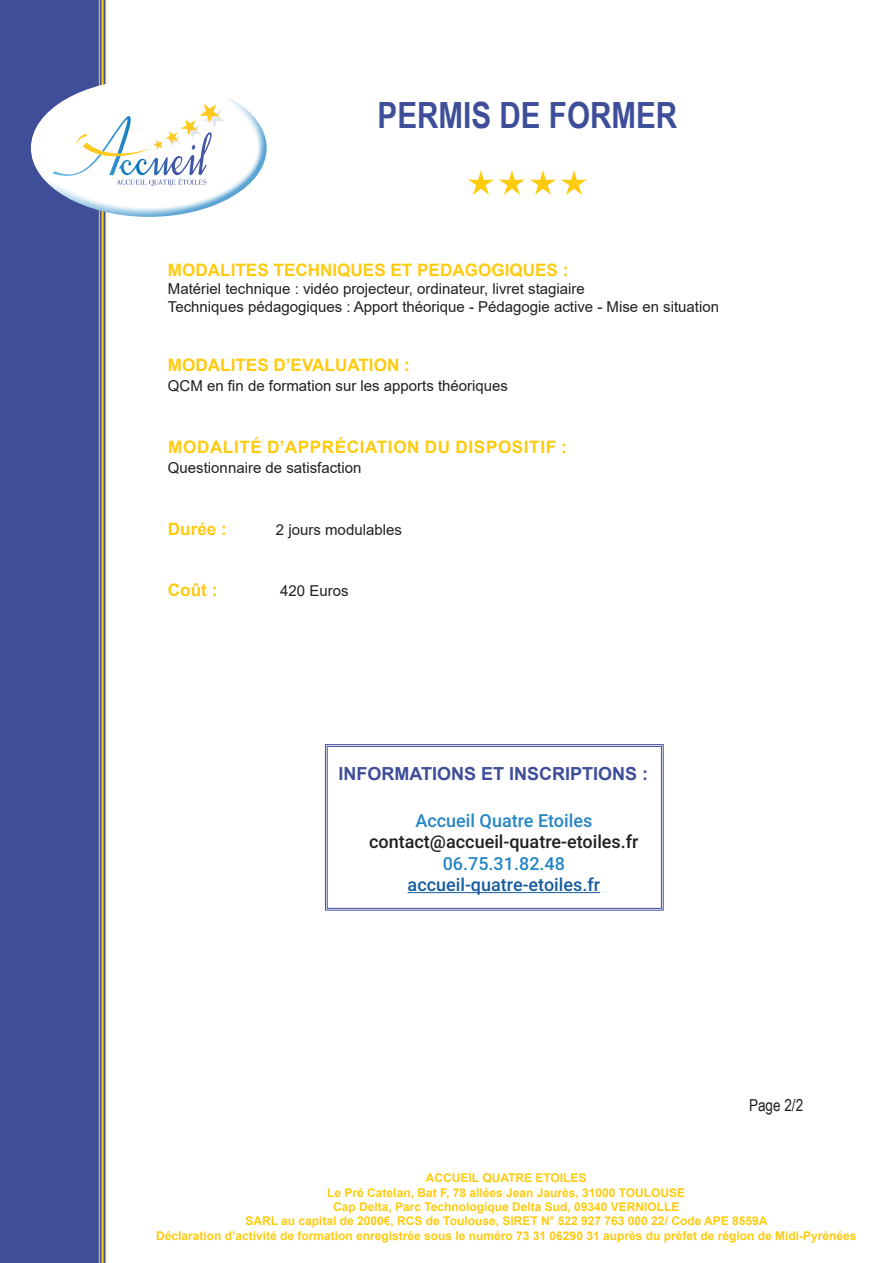
<style>
.page{position:relative;width:893px;height:1263px;background:#fff}
.page>*{position:absolute;margin:0;border:0;box-sizing:border-box;transform-origin:0 0}
.t1{font:700 36.15px "Arial Narrow";color:#3e4e99}
.Puce_jaune{font:500 18px "Roboto";color:#2586c4}
.Puce_jaune-2{font:500 18px "Roboto";color:#231f20}
.t2{font:700 18px "Arial";color:#3e4e99}
.Puce_jaune-3{font:500 18px "Roboto";color:#175d9e}
.t3{font:700 17.1px "Arial";color:#fecb0f}
.t4{font:700 17.1px "Arial";letter-spacing:.035em;color:#fecb0f}
.Puces{font:16.5px "Arial Narrow";color:#231f20}
.t5{font:15px "Arial";color:#231f20}
.t6{font:700 12px "Arial";color:#fecb0f}
</style>
<div class="page">
<svg style="left:104px;top:0;width:3px;height:1263px;background:#afa37e"></svg>
<svg style="left:100px;top:0;width:4px;height:1263px;background:#a5904e"></svg>
<div style="left:0;top:0;width:100px;height:1263px;background:#3e4e99"></div>
<div style="left:29px;top:79px;width:215px;height:118px;background:#fff;opacity:.75"></div>
<div style="left:43px;top:92px;width:224px;height:127px;background:#2586c4;opacity:.75"></div>
<svg style="left:52px;top:104px;width:173px;height:82px"></svg>
<svg style="left:468px;top:170px;width:119px;height:25px"></svg>
<svg style="left:325px;top:744px;width:339px;height:167px"></svg>
<div style="left:327px;top:746px;width:335px;height:163px;border:1px solid #3e4e99"></div>
<p class="t1" style="left:378px;top:88px;width:301px">PERMIS DE FORMER</p>
<p class="t3" style="left:168px;top:258px;width:402px">MODALITES TECHNIQUES ET PEDAGOGIQUES :</p>
<p class="t5" style="left:168px;top:278px;width:418px">Matériel technique : vidéo projecteur, ordinateur, livret stagiaire</p>
<p class="t5" style="left:168px;top:296px;width:553px">Techniques pédagogiques : Apport théorique - Pédagogie active - Mise en situation</p>
<p class="t3" style="left:168px;top:353px;width:243px">MODALITES D’EVALUATION :</p>
<p class="t5" style="left:168px;top:375px;width:342px">QCM en fin de formation sur les apports théoriques</p>
<p class="t4" style="left:168px;top:435px;width:400px">MODALITÉ D’APPRÉCIATION DU DISPOSITIF :</p>
<p class="t5" style="left:168px;top:458px;width:195px">Questionnaire de satisfaction</p>
<p class="t3" style="left:168px;top:517px;width:60px">Durée :</p>
<p class="t5" style="left:276px;top:519px;width:127px">2 jours modulables</p>
<p class="t3" style="left:168px;top:578px;width:51px">Coût :</p>
<p class="t5" style="left:280px;top:581px;width:70px">420 Euros</p>
<p class="t2" style="left:338px;top:760px;width:311px">INFORMATIONS ET INSCRIPTIONS :</p>
<p class="Puce_jaune" style="left:415px;top:807px;width:178px">Accueil Quatre Etoiles</p>
<p class="Puce_jaune-2" style="left:369px;top:829px;width:271px">contact@accueil-quatre-etoiles.fr</p>
<p class="Puce_jaune" style="left:443px;top:851px;width:124px">06.75.31.82.48</p>
<p class="Puce_jaune-3" style="left:408px;top:872px;width:194px">accueil-quatre-etoiles.fr</p>
<p class="Puces" style="left:749px;top:1093px;width:56px">Page 2/2</p>
<p class="t6" style="left:426px;top:1169px;width:162px">ACCUEIL QUATRE ETOILES</p>
<p class="t6" style="left:327px;top:1184px;width:359px">Le Pré Catelan, Bat F, 78 allées Jean Jaurès, 31000 TOULOUSE</p>
<p class="t6" style="left:333px;top:1198px;width:348px">Cap Delta, Parc Technologique Delta Sud, 09340 VERNIOLLE</p>
<p class="t6" style="left:245px;top:1213px;width:524px">SARL au capital de 2000€, RCS de Toulouse, SIRET N° 522 927 763 000 22/ Code APE 8559A</p>
<p class="t6" style="left:156px;top:1227px;width:702px">Déclaration d’activité de formation enregistrée sous le numéro 73 31 06290 31 auprès du préfet de région de Midi-Pyrénées</p>
</div>
